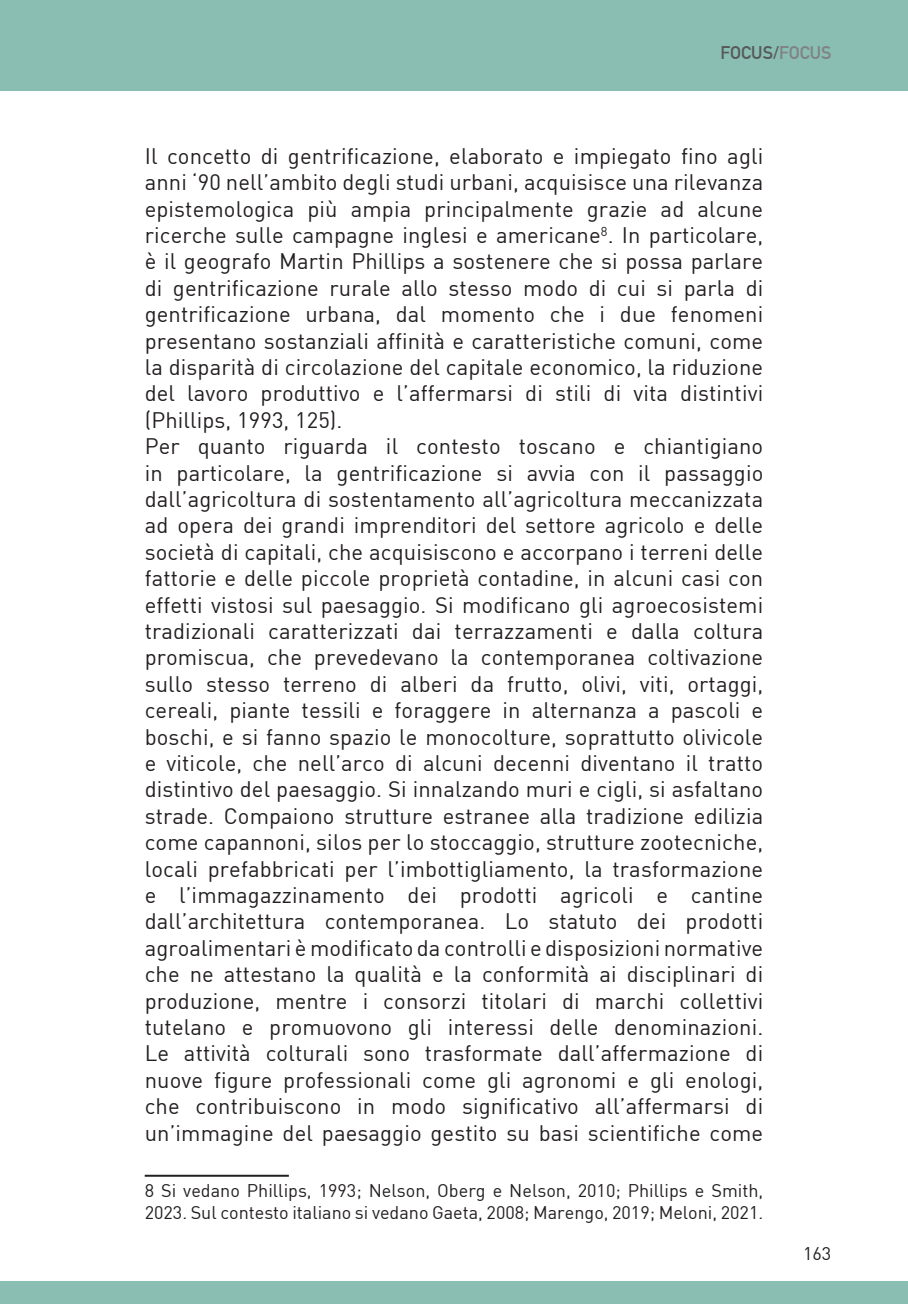
<style>
.page{position:relative;width:908px;height:1304px;background:#fff}
.page>*{position:absolute;margin:0;border:0;box-sizing:border-box;transform-origin:0 0}
.t1{font:22px/26.4px "DIN";letter-spacing:.005em;color:#231f20;text-align:justify}
.note{font:18px/21.6px "DIN";color:#231f20}
.t2{font:700 18px "DIN Alternate";color:#57585a}
.s1{color:#808285}
</style>
<div class="page">
<div style="left:0;top:0;width:907px;height:90px;background:#8abeb2"></div>
<div style="left:0;top:1281px;width:907px;height:23px;background:#8abeb2"></div>
<hr style="left:145px;top:1175px;width:144px;height:2px;background:#231f20">
<p class="t2" style="left:720px;top:39px;width:112px">FOCUS/<span class="s1">FOCUS</span></p>
<p class="t1" style="left:145px;top:142px;width:620px">Il concetto di gentrificazione, elaborato e impiegato fino agli anni ‘90 nell’ambito degli studi urbani, acquisisce una rilevanza epistemologica più ampia principalmente grazie ad alcune ricerche sulle campagne inglesi e americane<sup>8</sup>. In particolare, è il geografo Martin Phillips a sostenere che si possa parlare di gentrificazione rurale allo stesso modo di cui si parla di gentrificazione urbana, dal momento che i due fenomeni presentano sostanziali affinità e caratteristiche comuni, come la disparità di circolazione del capitale economico, la riduzione del lavoro produttivo e l’affermarsi di stili di vita distintivi (Phillips, 1993, 125).</p>
<p class="t1" style="left:145px;top:433px;width:620px">Per quanto riguarda il contesto toscano e chiantigiano in particolare, la gentrificazione si avvia con il passaggio dall’agricoltura di sostentamento all’agricoltura meccanizzata ad opera dei grandi imprenditori del settore agricolo e delle società di capitali, che acquisiscono e accorpano i terreni delle fattorie e delle piccole proprietà contadine, in alcuni casi con effetti vistosi sul paesaggio. Si modificano gli agroecosistemi tradizionali caratterizzati dai terrazzamenti e dalla coltura promiscua, che prevedevano la contemporanea coltivazione sullo stesso terreno di alberi da frutto, olivi, viti, ortaggi, cereali, piante tessili e foraggere in alternanza a pascoli e boschi, e si fanno spazio le monocolture, soprattutto olivicole e viticole, che nell’arco di alcuni decenni diventano il tratto distintivo del paesaggio. Si innalzando muri e cigli, si asfaltano strade. Compaiono strutture estranee alla tradizione edilizia come capannoni, silos per lo stoccaggio, strutture zootecniche, locali prefabbricati per l’imbottigliamento, la trasformazione e l’immagazzinamento dei prodotti agricoli e cantine dall’architettura contemporanea. Lo statuto dei prodotti agroalimentari è modificato da controlli e disposizioni normative che ne attestano la qualità e la conformità ai disciplinari di produzione, mentre i consorzi titolari di marchi collettivi tutelano e promuovono gli interessi delle denominazioni.<br>Le attività colturali sono trasformate dall’affermazione di nuove figure professionali come gli agronomi e gli enologi, che contribuiscono in modo significativo all’affermarsi di un’immagine del paesaggio gestito su basi scientifiche come</p>
<p class="note" style="left:145px;top:1180px;width:619px">8 Si vedano Phillips, 1993; Nelson, Oberg e Nelson, 2010; Phillips e Smith,<br>2023. Sul contesto italiano si vedano Gaeta, 2008; Marengo, 2019; Meloni, 2021.</p>
<p class="note" style="left:802px;top:1242px;width:30px">163</p>
</div>
